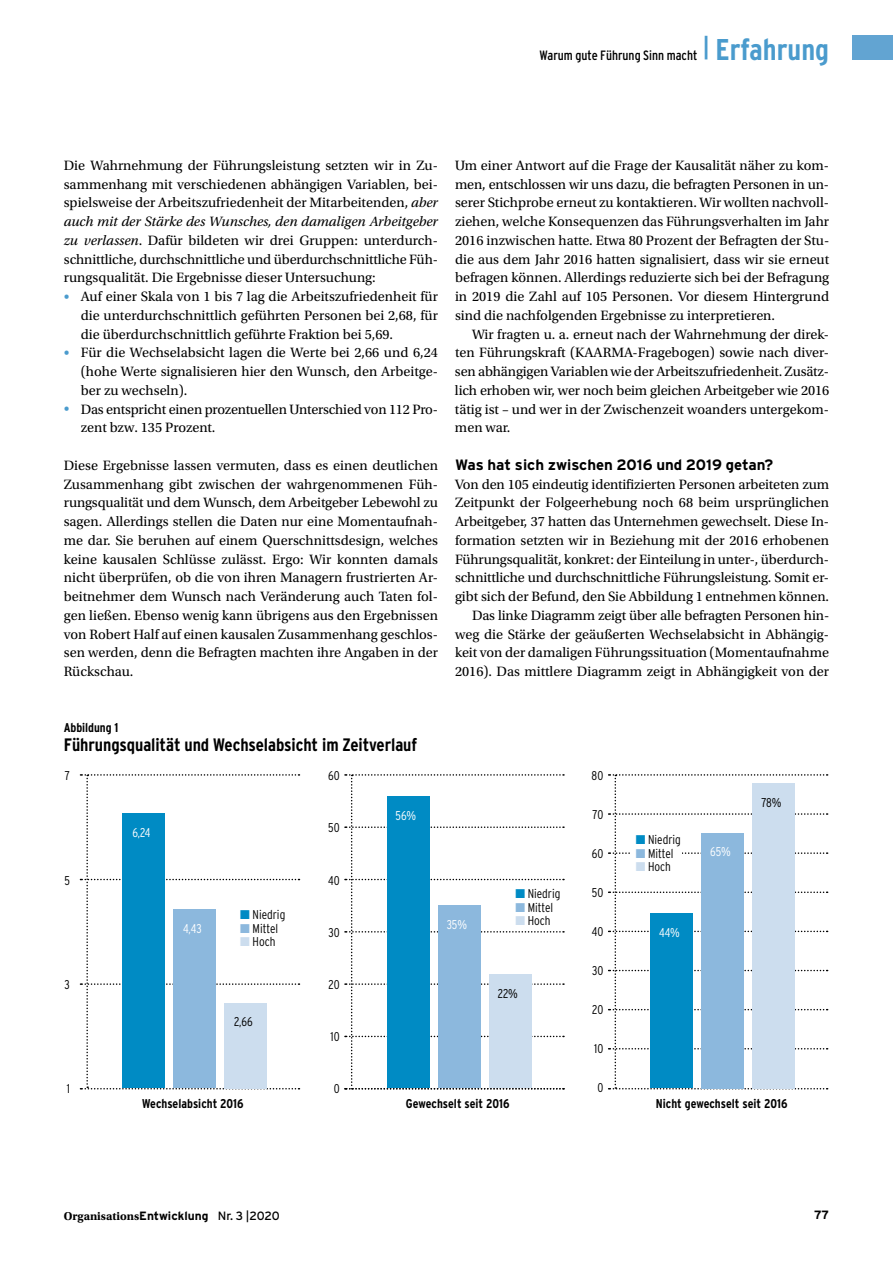
<style>
.page{position:relative;width:893px;height:1263px;background:#fff}
.page>*{position:absolute;margin:0;border:0;box-sizing:border-box;transform-origin:0 0}
.t1{font:700 condensed 18px "Interstate";letter-spacing:-.005em;color:#000}
.t2{font:700 15px "Interstate";color:#000}
.t3{font:14.25px/18.8px "Utopia Std";color:#000;text-align:justify}
.t4{font:condensed 13.5px "Interstate";color:#000}
.t5{font:300 condensed 12.75px "Interstate";color:#000}
.t6{font:700 condensed 12.75px "Interstate";color:#000}
.t7{font:300 condensed 12.75px "Interstate";color:#fff}
.t8{font:700 12px "Utopia Std";color:#000}
.t9{font:700 12px "Interstate";color:#000}
.s1{font-weight:700;font-size:30px;color:#4a9bcd}
.s2{font-style:italic}
.s3{color:#4a9bcd}
.s4{color:#008bc4}
.s5{color:#8cb8dd}
.s6{color:#cde}
.s7{font-family:"Interstate"}
.s8{font-family:"Interstate";font-weight:400}
</style>
<div class="page">
<div style="left:852px;top:36px;width:41px;height:24px;background:#62a4d2"></div>
<svg style="left:80px;top:774px;width:219px;height:315px"></svg>
<svg style="left:609px;top:774px;width:219px;height:315px"></svg>
<svg style="left:345px;top:774px;width:219px;height:315px"></svg>
<div style="left:122px;top:814px;width:43px;height:274px;background:#008bc4"></div>
<div style="left:387px;top:797px;width:42px;height:291px;background:#008bc4"></div>
<div style="left:650px;top:914px;width:43px;height:174px;background:#008bc4"></div>
<div style="left:173px;top:909px;width:43px;height:179px;background:#8cb8dd"></div>
<div style="left:438px;top:906px;width:42px;height:182px;background:#8cb8dd"></div>
<div style="left:701px;top:833px;width:43px;height:255px;background:#8cb8dd"></div>
<div style="left:224px;top:1003px;width:43px;height:85px;background:#cde"></div>
<div style="left:489px;top:974px;width:42px;height:114px;background:#cde"></div>
<div style="left:752px;top:783px;width:43px;height:305px;background:#cde"></div>
<div style="left:630px;top:849px;width:51px;height:8px;background:#fff"></div>
<p class="t4" style="left:540px;top:47px;width:291px">Warum gute Führung Sinn macht <sup>|</sup> <span class="s1">Erfahrung</span></p>
<p class="t3" style="left:64px;top:156px;width:376px">Die Wahrnehmung der Führungsleistung setzten wir in Zu&shy;sammenhang mit verschiedenen abhängigen Variablen, bei&shy;spielsweise der Arbeitszufriedenheit der Mitarbeitenden, <span class="s2">aber auch mit der Stärke des Wunsches, den damaligen Arbeitgeber zu verlassen</span>. Dafür bildeten wir drei Gruppen: unterdurch&shy;schnittliche, durchschnittliche und überdurchschnittliche Füh&shy;rungsqualität. Die Ergebnisse dieser Untersuchung:</p>
<p class="t3" style="left:81px;top:287px;width:359px;text-indent:-17px"><span class="s3">•</span> Auf einer Skala von 1 bis 7 lag die Arbeitszufriedenheit für die unterdurchschnittlich geführten Personen bei 2,68, für die überdurchschnittlich geführte Fraktion bei 5,69.</p>
<p class="t3" style="left:81px;top:344px;width:359px;text-indent:-17px"><span class="s3">•</span> Für die Wechselabsicht lagen die Werte bei 2,66 und 6,24 (hohe Werte signalisieren hier den Wunsch, den Arbeitge&shy;ber zu wechseln).</p>
<p class="t3" style="left:81px;top:400px;width:359px;text-indent:-17px"><span class="s3">•</span> Das entspricht einen prozentuellen Unterschied von 112 Pro&shy;zent bzw. 135 Prozent.</p>
<p class="t3" style="left:64px;top:456px;width:376px">Diese Ergebnisse lassen vermuten, dass es einen deutlichen Zusammenhang gibt zwischen der wahrgenommenen Füh&shy;rungsqualität und dem Wunsch, dem Arbeitgeber Lebewohl zu sagen. Allerdings stellen die Daten nur eine Momentaufnah&shy;me dar. Sie beruhen auf einem Querschnittsdesign, welches keine kausalen Schlüsse zulässt. Ergo: Wir konnten damals nicht überprüfen, ob die von ihren Managern frustrierten Ar&shy;beitnehmer dem Wunsch nach Veränderung auch Taten fol&shy;gen ließen. Ebenso wenig kann übrigens aus den Ergebnissen von Robert Half auf einen kausalen Zusammenhang geschlos&shy;sen werden, denn die Befragten machten ihre Angaben in der Rückschau.</p>
<p class="t3" style="left:455px;top:156px;width:376px">Um einer Antwort auf die Frage der Kausalität näher zu kom&shy;men, entschlossen wir uns dazu, die befragten Personen in un&shy;serer Stichprobe erneut zu kontaktieren. Wir wollten nachvoll&shy;ziehen, welche Konsequenzen das Führungsverhalten im Jahr 2016 inzwischen hatte. Etwa 80 Prozent der Befragten der Stu&shy;die aus dem Jahr 2016 hatten signalisiert, dass wir sie erneut befragen können. Allerdings reduzierte sich bei der Befragung in 2019 die Zahl auf 105 Personen. Vor diesem Hintergrund sind die nachfolgenden Ergebnisse zu interpretieren.</p>
<p class="t3" style="left:455px;top:325px;width:376px;text-indent:17px">Wir fragten u. a. erneut nach der Wahrnehmung der direk&shy;ten Führungskraft (KAARMA-Fragebogen) sowie nach diver&shy;sen abhängigen Variablen wie der Arbeitszufriedenheit. Zusätz&shy;lich erhoben wir, wer noch beim gleichen Arbeitgeber wie 2016 tätig ist – und wer in der Zwischenzeit woanders untergekom&shy;men war.</p>
<p class="t2" style="left:455px;top:456px;width:320px">Was hat sich zwischen 2016 und 2019 getan?</p>
<p class="t3" style="left:455px;top:475px;width:376px;text-align:right">Von den 105 eindeutig identifizierten Personen arbeiteten zum Zeitpunkt der Folgeerhebung noch 68 beim ursprünglichen Arbeitgeber, 37 hatten das Unternehmen gewechselt. Diese In&shy;formation setzten wir in Beziehung mit der 2016 erhobenen Führungsqualität, konkret: der Einteilung in unter-, überdurch&shy;schnittliche und durchschnittliche Führungsleistung. Somit er&shy;gibt sich der Befund, den Sie Abbildung 1 entnehmen können.<br>Das linke Diagramm zeigt über alle befragten Personen hin&shy;weg die Stärke der geäußerten Wechselabsicht in Abhängig&shy;keit von der damaligen Führungssituation (Momentaufnahme 2016). Das mittlere Diagramm zeigt in Abhängigkeit von der</p>
<p class="t6" style="left:64px;top:721px;width:56px">Abbildung 1</p>
<p class="t1" style="left:64px;top:735px;width:355px">Führungsqualität und Wechselabsicht im Zeitverlauf</p>
<p class="t5" style="left:65px;top:769px;width:7px">7</p>
<p class="t5" style="left:64px;top:873px;width:7px">5</p>
<p class="t5" style="left:65px;top:977px;width:7px">3</p>
<p class="t5" style="left:67px;top:1081px;width:5px">1</p>
<p class="t7" style="left:132px;top:825px;width:20px">6,24</p>
<p class="t5" style="left:592px;top:769px;width:13px">80</p>
<p class="t5" style="left:592px;top:808px;width:12px">70</p>
<p class="t5" style="left:592px;top:847px;width:13px">60</p>
<p class="t5" style="left:592px;top:886px;width:13px">50</p>
<p class="t5" style="left:592px;top:925px;width:13px">40</p>
<p class="t5" style="left:592px;top:964px;width:13px">30</p>
<p class="t5" style="left:592px;top:1003px;width:13px">20</p>
<p class="t5" style="left:594px;top:1042px;width:11px">10</p>
<p class="t5" style="left:597px;top:1081px;width:7px">0</p>
<p class="t5" style="left:328px;top:769px;width:13px">60</p>
<p class="t7" style="left:395px;top:808px;width:22px">56%</p>
<p class="t5" style="left:328px;top:821px;width:13px">50</p>
<p class="t5" style="left:636px;top:833px;width:47px"><span class="s4">■</span> Niedrig</p>
<p class="t5" style="left:636px;top:846px;width:39px"><span class="s5">■</span> Mittel</p>
<p class="t5" style="left:636px;top:860px;width:37px"><span class="s6">■</span> Hoch</p>
<p class="t5" style="left:328px;top:873px;width:13px">40</p>
<p class="t5" style="left:515px;top:886px;width:47px"><span class="s4">■</span> Niedrig</p>
<p class="t5" style="left:515px;top:900px;width:39px"><span class="s5">■</span> Mittel</p>
<p class="t5" style="left:515px;top:913px;width:37px"><span class="s6">■</span> Hoch</p>
<p class="t5" style="left:240px;top:908px;width:47px"><span class="s4">■</span> Niedrig</p>
<p class="t5" style="left:240px;top:921px;width:39px"><span class="s5">■</span> Mittel</p>
<p class="t5" style="left:240px;top:935px;width:37px"><span class="s6">■</span> Hoch</p>
<p class="t7" style="left:447px;top:917px;width:22px">35%</p>
<p class="t7" style="left:183px;top:921px;width:20px">4,43</p>
<p class="t7" style="left:659px;top:925px;width:22px">44%</p>
<p class="t5" style="left:328px;top:925px;width:13px">30</p>
<p class="t5" style="left:329px;top:977px;width:13px">20</p>
<p class="t5" style="left:498px;top:986px;width:22px">22%</p>
<p class="t5" style="left:234px;top:1015px;width:20px">2,66</p>
<p class="t5" style="left:330px;top:1029px;width:11px">10</p>
<p class="t5" style="left:334px;top:1081px;width:7px">0</p>
<p class="t7" style="left:710px;top:845px;width:22px">65%</p>
<p class="t5" style="left:761px;top:795px;width:22px">78%</p>
<p class="t6" style="left:142px;top:1096px;width:103px">Wechselabsicht 2016</p>
<p class="t6" style="left:406px;top:1096px;width:105px">Gewechselt seit 2016</p>
<p class="t6" style="left:656px;top:1096px;width:133px">Nicht gewechselt seit 2016</p>
<p class="t8" style="left:64px;top:1209px;width:218px">Organisations<span class="s7">Entwicklung</span> <span class="s8">Nr. 3 |2020</span></p>
<p class="t9" style="left:814px;top:1208px;width:16px">77</p>
</div>
